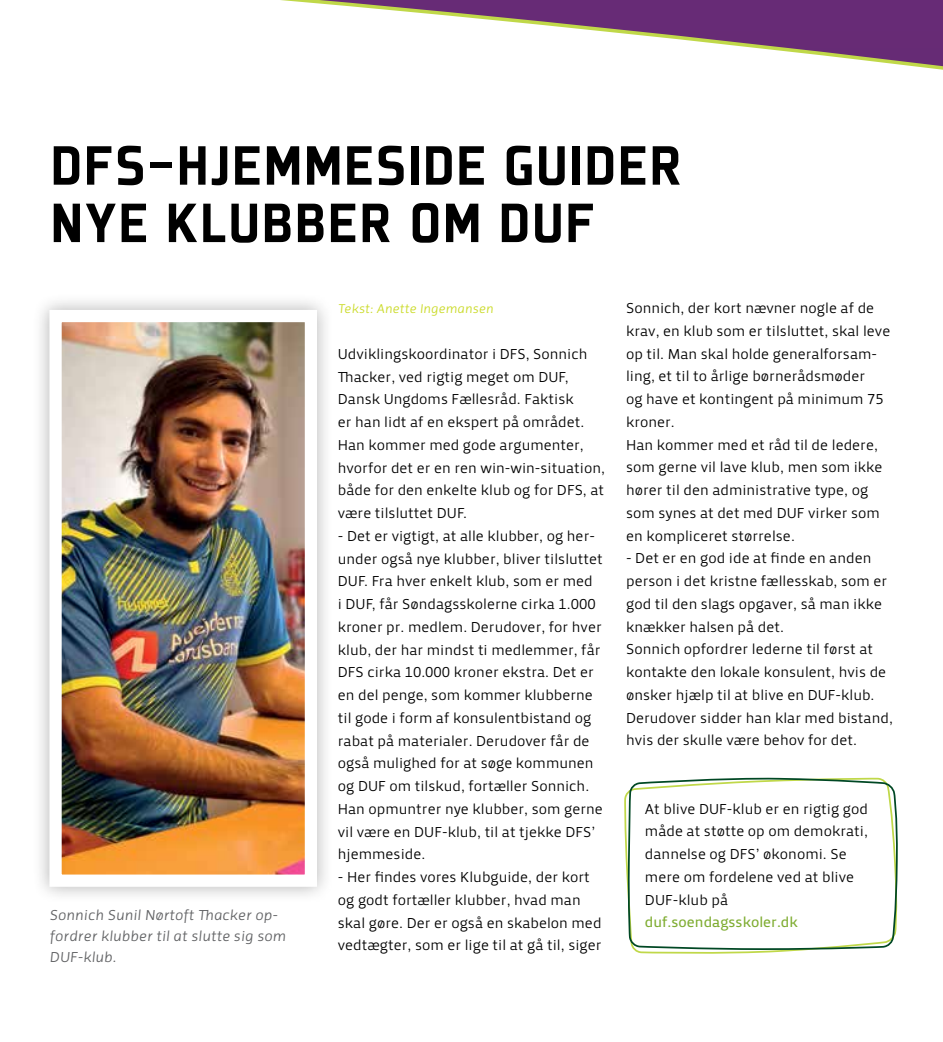
<style>
.page{position:relative;width:943px;height:1042px;background:#fff}
.page>*{position:absolute;margin:0;border:0;box-sizing:border-box;transform-origin:0 0}
.t1{font:900 60.9px/57.4px "Plexes Pro";letter-spacing:.01em;color:#000}
.t2{font:14.88px/22.8px "Priva One Pro";color:#000}
.t3{font:14.88px/21px "Priva One Italic Pro";color:#636466}
.t4{font:14.88px "Priva Two Pro";color:#80ad33}
.t5{font:13.12px "Priva One Italic Pro";color:#cbdb2a}
</style>
<div class="page">
<svg style="left:280px;top:0;width:663px;height:70px"></svg>
<div style="left:32px;top:293px;width:302px;height:611px;background:#000;opacity:.3"></div>
<img style="left:62px;top:323px;width:242px;height:551px">
<div style="left:49px;top:310px;width:268px;height:577px;border:12px solid #fff"></div>
<svg style="left:624px;top:792px;width:169px;height:162px"></svg>
<svg style="left:627px;top:777px;width:271px;height:174px"></svg>
<h1 class="t1" style="left:50px;top:136px;width:634px">DFS-HJEMMESIDE GUIDER<br>NYE KLUBBER OM DUF</h1>
<p class="t3" style="left:50px;top:904px;width:238px">Sonnich Sunil Nørtoft Thacker op&shy;fordrer klubber til at slutte sig som<br>DUF-klub.</p>
<p class="t5" style="left:338px;top:300px;width:157px">Tekst: Anette Ingemansen</p>
<p class="t2" style="left:338px;top:342px;width:269px">Udviklingskoordinator i DFS, Sonnich Thacker, ved rigtig meget om DUF, Dansk Ungdoms Fællesråd. Faktisk<br>er han lidt af en ekspert på området.<br>Han kommer med gode argumenter, hvorfor det er en ren win-win-situation, både for den enkelte klub og for DFS, at være tilsluttet DUF.</p>
<p class="t2" style="left:338px;top:524px;width:266px">- Det er vigtigt, at alle klubber, og her&shy;under også nye klubber, bliver tilsluttet DUF. Fra hver enkelt klub, som er med<br>i DUF, får Søndagsskolerne cirka 1.000 kroner pr. medlem. Derudover, for hver klub, der har mindst ti medlemmer, får DFS cirka 10.000 kroner ekstra. Det er en del penge, som kommer klubberne til gode i form af konsulentbistand og rabat på materialer. Derudover får de også mulighed for at søge kommunen og DUF om tilskud, fortæller Sonnich.<br>Han opmuntrer nye klubber, som gerne vil være en DUF-klub, til at tjekke DFS’ hjemmeside.</p>
<p class="t2" style="left:338px;top:865px;width:265px">- Her findes vores Klubguide, der kort og godt fortæller klubber, hvad man skal gøre. Der er også en skabelon med vedtægter, som er lige til at gå til, siger</p>
<p class="t2" style="left:626px;top:297px;width:266px">Sonnich, der kort nævner nogle af de krav, en klub som er tilsluttet, skal leve op til. Man skal holde generalforsam&shy;ling, et til to årlige børnerådsmøder<br>og have et kontingent på minimum 75 kroner.<br>Han kommer med et råd til de ledere, som gerne vil lave klub, men som ikke hører til den administrative type, og som synes at det med DUF virker som en kompliceret størrelse.</p>
<p class="t2" style="left:626px;top:547px;width:268px">- Det er en god ide at finde en anden person i det kristne fællesskab, som er god til den slags opgaver, så man ikke knækker halsen på det.<br>Sonnich opfordrer lederne til først at kontakte den lokale konsulent, hvis de ønsker hjælp til at blive en DUF-klub.<br>Derudover sidder han klar med bistand, hvis der skulle være behov for det.</p>
<p class="t2" style="left:645px;top:797px;width:224px">At blive DUF-klub er en rigtig god måde at støtte op om demokrati, dannelse og DFS’ økonomi. Se mere om fordelene ved at blive<br>DUF-klub på</p>
<p class="t4" style="left:645px;top:913px;width:154px">duf.soendagsskoler.dk</p>
</div>
